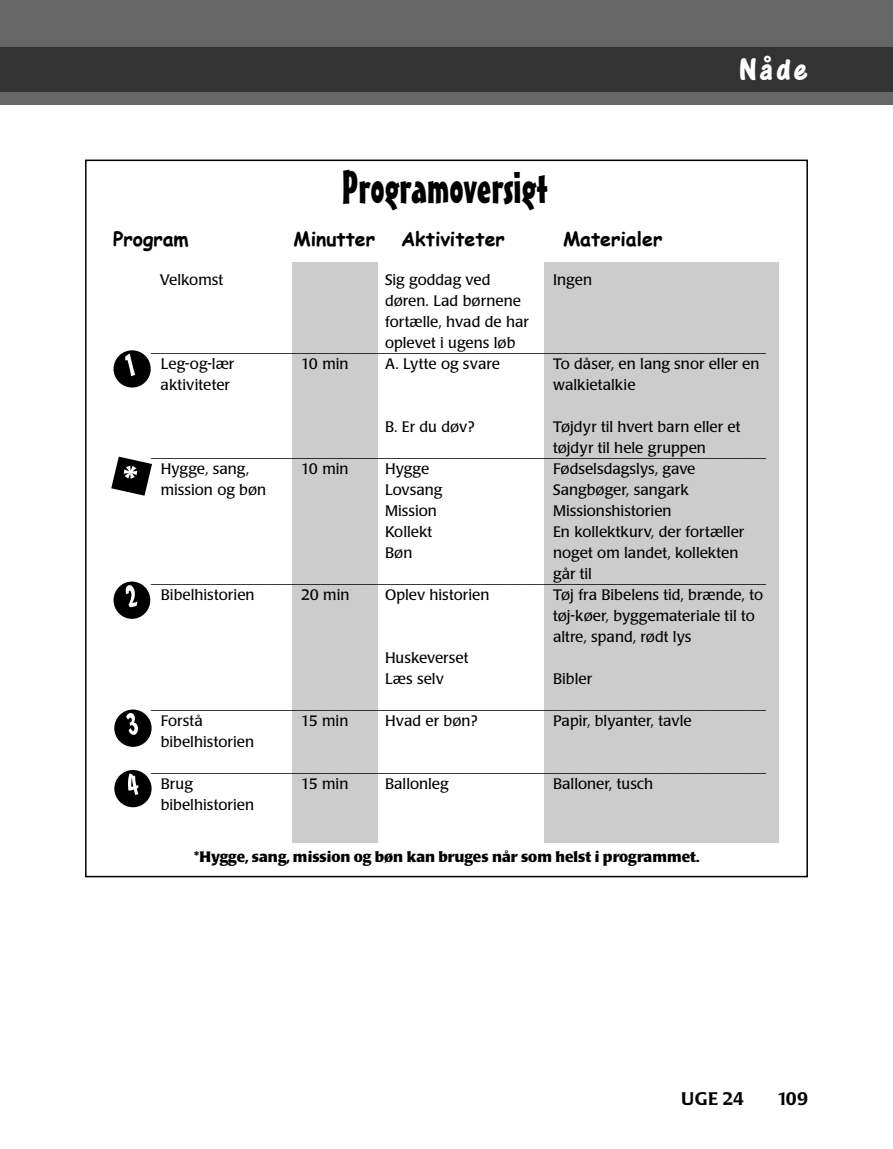
<style>
.page{position:relative;width:893px;height:1149px;background:#fff}
.page>*{position:absolute;margin:0;border:0;box-sizing:border-box;transform-origin:0 0}
.t1{font:45px "Mister Earl BT";color:#000}
.t2{font:33px "One Stroke Script Bold Plain";color:#fff}
.t3{font:700 19.5px "Comic Sans MS";color:#000}
.t4{font:500 18px "Poppl Laudatio";letter-spacing:.02em;color:#000}
.t5{font:15px/21px "Poppl Laudatio";color:#000}
.t6{font:700 15px "Poppl Laudatio";color:#000}
</style>
<div class="page">
<div style="left:0;top:0;width:893px;height:104px;background:#666"></div>
<div style="left:0;top:47px;width:893px;height:44px;background:#333"></div>
<div style="left:544px;top:262px;width:234px;height:581px;background:#ccc"></div>
<div style="left:292px;top:262px;width:86px;height:581px;background:#ccc"></div>
<div style="left:114px;top:350px;width:37px;height:37px;background:#000;border-radius:50%"></div>
<svg style="left:125px;top:353px;width:10px;height:23px"></svg>
<div style="left:114px;top:581px;width:36px;height:37px;background:#000;border-radius:50%"></div>
<svg style="left:125px;top:585px;width:13px;height:22px"></svg>
<svg style="left:111px;top:456px;width:41px;height:39px"></svg>
<div style="left:114px;top:709px;width:38px;height:37px;background:#000;border-radius:50%"></div>
<svg style="left:126px;top:713px;width:12px;height:22px"></svg>
<div style="left:114px;top:769px;width:38px;height:38px;background:#000;border-radius:50%"></div>
<svg style="left:128px;top:773px;width:11px;height:21px"></svg>
<h1 class="t1" style="left:342px;top:170px;width:208px">Programoversigt</h1>
<h3 class="t3" style="left:113px;top:224px;width:77px">Program</h3>
<h3 class="t3" style="left:294px;top:224px;width:83px">Minutter</h3>
<h3 class="t3" style="left:401px;top:224px;width:105px">Aktiviteter</h3>
<h3 class="t3" style="left:563px;top:224px;width:101px">Materialer</h3>
<h2 class="t2" style="left:738px;top:60px;width:71px">Nåde</h2>
<p class="t5" style="left:160px;top:270px;width:65px">Velkomst</p>
<p class="t5" style="left:385px;top:270px;width:145px">Sig goddag ved døren. Lad børnene fortælle, hvad de har oplevet i ugens løb<br>A. Lytte og svare</p>
<p class="t5" style="left:553px;top:270px;width:40px">Ingen</p>
<p class="t5" style="left:151px;top:338px;width:616px">__________________________________________________________________________________</p>
<p class="t5" style="left:553px;top:354px;width:208px">To dåser, en lang snor eller en walkietalkie</p>
<p class="t5" style="left:553px;top:417px;width:212px">Tøjdyr til hvert barn eller et tøjdyr til hele gruppen<br>Fødselsdagslys, gave<br>Sangbøger, sangark<br>Missionshistorien<br>En kollektkurv, der fortæller noget om landet, kollekten går til<br>Tøj fra Bibelens tid, brænde, to tøj-køer, byggemateriale til to altre, spand, rødt lys</p>
<p class="t5" style="left:553px;top:669px;width:40px">Bibler</p>
<p class="t5" style="left:553px;top:711px;width:140px">Papir, blyanter, tavle</p>
<p class="t5" style="left:161px;top:354px;width:75px">Leg-og-lær aktiviteter</p>
<p class="t5" style="left:301px;top:354px;width:49px">10 min</p>
<p class="t5" style="left:385px;top:417px;width:91px">B. Er du døv?</p>
<p class="t5" style="left:385px;top:459px;width:59px">Hygge<br>Lovsang<br>Mission<br>Kollekt<br>Bøn</p>
<p class="t5" style="left:385px;top:585px;width:106px">Oplev historien</p>
<p class="t5" style="left:151px;top:443px;width:616px">__________________________________________________________________________________</p>
<p class="t5" style="left:301px;top:459px;width:49px">10 min</p>
<p class="t5" style="left:161px;top:459px;width:107px">Hygge, sang, mission og bøn</p>
<p class="t5" style="left:151px;top:569px;width:616px">__________________________________________________________________________________</p>
<p class="t5" style="left:161px;top:585px;width:95px">Bibelhistorien</p>
<p class="t5" style="left:301px;top:585px;width:50px">20 min</p>
<p class="t5" style="left:385px;top:648px;width:85px">Huskeverset<br>Læs selv</p>
<p class="t5" style="left:385px;top:711px;width:94px">Hvad er bøn?</p>
<p class="t5" style="left:151px;top:695px;width:616px">__________________________________________________________________________________</p>
<p class="t5" style="left:161px;top:711px;width:95px">Forstå bibelhistorien</p>
<p class="t5" style="left:161px;top:774px;width:95px">Brug bibelhistorien</p>
<p class="t5" style="left:301px;top:711px;width:49px">15 min</p>
<p class="t5" style="left:151px;top:758px;width:616px">__________________________________________________________________________________</p>
<p class="t5" style="left:553px;top:774px;width:102px">Balloner, tusch</p>
<p class="t5" style="left:385px;top:774px;width:65px">Ballonleg</p>
<p class="t5" style="left:301px;top:774px;width:49px">15 min</p>
<p class="t6" style="left:194px;top:850px;width:507px">*Hygge, sang, mission og bøn kan bruges når som helst i programmet.</p>
<p class="t4" style="left:681px;top:1090px;width:64px">UGE 24</p>
<p class="t4" style="left:777px;top:1090px;width:32px">109</p>
</div>
